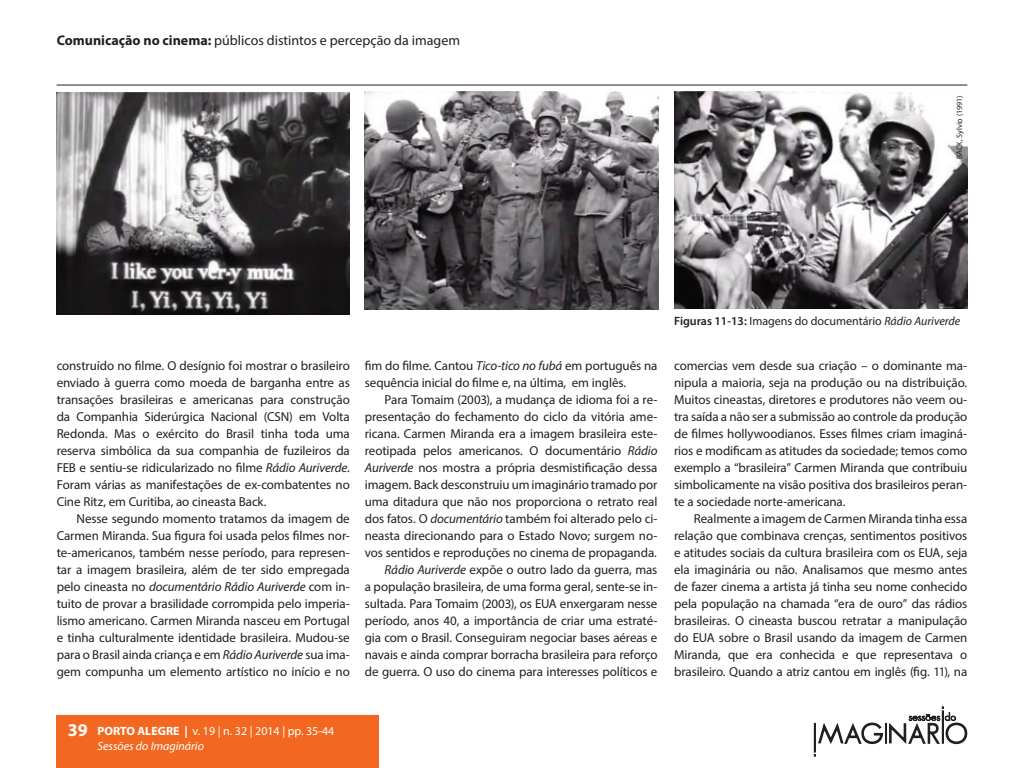
<style>
.page{position:relative;width:1024px;height:768px;background:#fff}
.page>*{position:absolute;margin:0;border:0;box-sizing:border-box;transform-origin:0 0}
.t1{font:700 18px "Myriad Pro";color:#fff}
.t2{font:14px "Myriad Pro";color:#231f20}
.t3{font:13px/17px "Myriad Pro";letter-spacing:-.01em;color:#231f20;text-align:justify}
.t4{font:12px/15px "Myriad Pro";color:#fff}
.t5{font:12px "Myriad Pro";color:#231f20}
.t6{font:8px "Myriad Pro";color:#231f20}
.s1{font-weight:700}
.s2{font-style:italic}
.s3{font-weight:600}
</style>
<div class="page">
<div style="left:57px;top:715px;width:322px;height:53px;background:#f36821"></div>
<svg style="left:814px;top:706px;width:154px;height:51px"></svg>
<img style="left:56px;top:91px;width:294px;height:223px">
<img style="left:365px;top:91px;width:294px;height:218px">
<img style="left:674px;top:91px;width:293px;height:218px">
<hr style="left:57px;top:85px;width:910px;height:1px;background:#231f20">
<p class="t2" style="left:57px;top:32px;width:405px"><span class="s1">Comunicação no cinema:</span> públicos distintos e percepção da imagem</p>
<p class="t6" style="left:955px;top:159px;width:65px;rotate:-90deg">BACK, Sylvio (1991)</p>
<p class="t3" style="left:57px;top:357px;width:295px">construído no filme. O desígnio foi mostrar o brasileiro enviado à guerra como moeda de barganha entre as transações brasileiras e americanas para construção da Companhia Siderúrgica Nacional (CSN) em Volta Redonda. Mas o exército do Brasil tinha toda uma reserva simbólica da sua companhia de fuzileiros da FEB e sentiu-se ridicularizado no filme <span class="s2">Rádio Auriverde</span>.<br>Foram várias as manifestações de ex-combatentes no Cine Ritz, em Curitiba, ao cineasta Back.</p>
<p class="t3" style="left:57px;top:510px;width:295px;text-indent:20px">Nesse segundo momento tratamos da imagem de Carmen Miranda. Sua figura foi usada pelos filmes nor&shy;te-americanos, também nesse período, para represen&shy;tar a imagem brasileira, além de ter sido empregada pelo cineasta no <span class="s2">documentário Rádio Auriverde</span> com in&shy;tuito de provar a brasilidade corrompida pelo imperia&shy;lismo americano. Carmen Miranda nasceu em Portugal e tinha culturalmente identidade brasileira. Mudou-se para o Brasil ainda criança e em <span class="s2">Rádio Auriverde</span> sua ima&shy;gem compunha um elemento artístico no início e no</p>
<p class="t3" style="left:365px;top:357px;width:294px">fim do filme. Cantou <span class="s2">Tico-tico no fubá</span> em português na sequência inicial do filme e, na última, em inglês.</p>
<p class="t3" style="left:365px;top:391px;width:294px;text-align:right">Para Tomaim (2003), a mudança de idioma foi a re&shy;presentação do fechamento do ciclo da vitória ame&shy;ricana. Carmen Miranda era a imagem brasileira este&shy;reotipada pelos americanos. O documentário <span class="s2">Rádio Auriverde</span> nos mostra a própria desmistificação dessa imagem. Back desconstruiu um imaginário tramado por uma ditadura que não nos proporciona o retrato real dos fatos. O <span class="s2">documentário</span> também foi alterado pelo ci&shy;neasta direcionando para o Estado Novo; surgem no&shy;vos sentidos e reproduções no cinema de propaganda.<br><span class="s2">Rádio Auriverde</span> expõe o outro lado da guerra, mas<br>a população brasileira, de uma forma geral, sente-se in&shy;sultada. Para Tomaim (2003), os EUA enxergaram nesse período, anos 40, a importância de criar uma estraté&shy;gia com o Brasil. Conseguiram negociar bases aéreas e navais e ainda comprar borracha brasileira para reforço de guerra. O uso do cinema para interesses políticos e</p>
<p class="t5" style="left:674px;top:314px;width:288px"><span class="s3">Figuras 11-13:</span> Imagens do documentário <span class="s2">Rádio Auriverde</span></p>
<p class="t3" style="left:674px;top:357px;width:295px">comercias vem desde sua criação – o dominante ma&shy;nipula a maioria, seja na produção ou na distribuição.<br>Muitos cineastas, diretores e produtores não veem ou&shy;tra saída a não ser a submissão ao controle da produção de filmes hollywoodianos. Esses filmes criam imaginá&shy;rios e modificam as atitudes da sociedade; temos como exemplo a “brasileira” Carmen Miranda que contribuiu simbolicamente na visão positiva dos brasileiros peran&shy;te a sociedade norte-americana.</p>
<p class="t3" style="left:674px;top:510px;width:295px;text-indent:20px">Realmente a imagem de Carmen Miranda tinha essa relação que combinava crenças, sentimentos positivos e atitudes sociais da cultura brasileira com os EUA, seja ela imaginária ou não. Analisamos que mesmo antes de fazer cinema a artista já tinha seu nome conhecido pela população na chamada “era de ouro” das rádios brasileiras. O cineasta buscou retratar a manipulação do EUA sobre o Brasil usando da imagem de Carmen Miranda, que era conhecida e que representava o brasileiro. Quando a atriz cantou em inglês (fig. 11), na</p>
<h1 class="t1" style="left:68px;top:718px;width:21px">39</h1>
<p class="t4" style="left:97px;top:724px;width:238px"><span class="s1">PORTO ALEGRE |</span> v. 19 | n. 32 | 2014 | pp. 35-44<br><span class="s2">Sessões do Imaginário</span></p>
</div>
